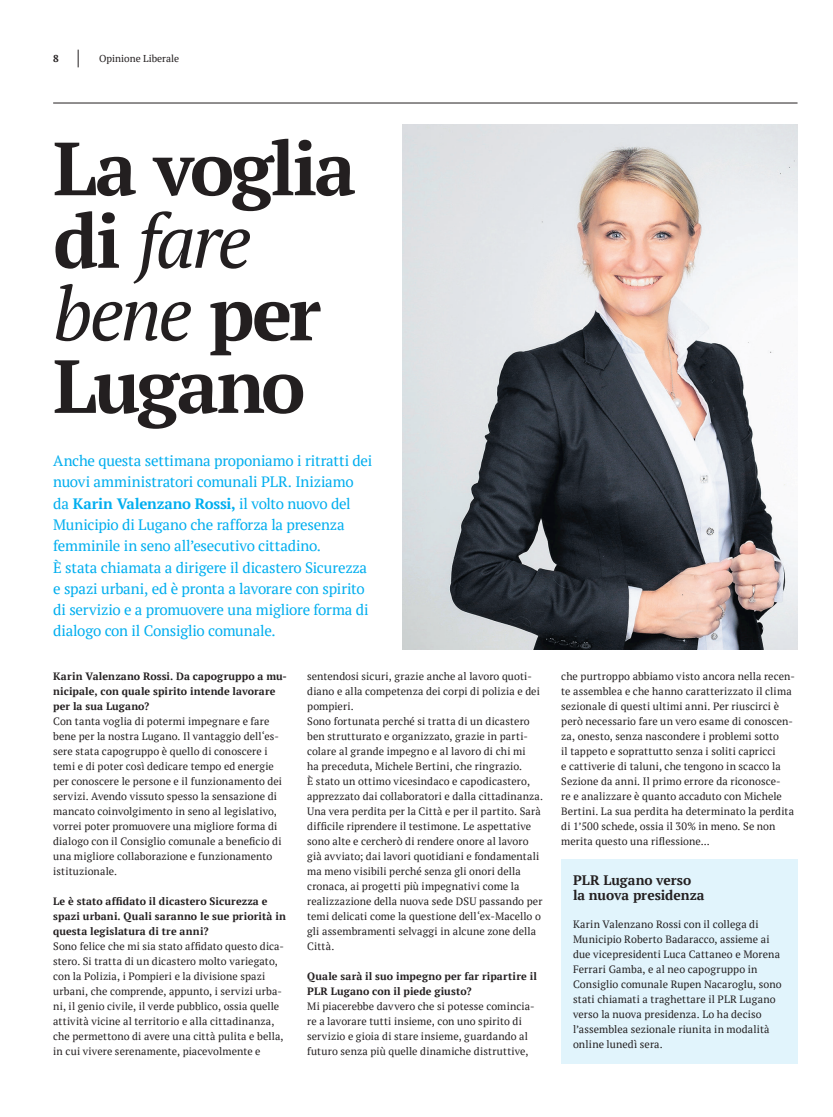
<style>
.page{position:relative;width:833px;height:1117px;background:#fff}
.page>*{position:absolute;margin:0;border:0;box-sizing:border-box;transform-origin:0 0}
.Titolo_-_30_32{font:700 75px "PT Serif";letter-spacing:-.045em;color:#231f20}
.Titolo_-_30_32-2{font:italic 75px/72.5px "PT Serif";letter-spacing:-.045em;color:#231f20}
.Introduzione_-_12_17{font:15px/21.2px "PT Serif";letter-spacing:-.015em;color:#00aeef}
.Testo_-_8_12{font:700 13.75px/15px "PT Serif";letter-spacing:-.005em;color:#231f20}
.Testo_-_8_12-2{font:10.62px/15px "PT Serif";letter-spacing:.01em;color:#231f20}
.Testo_-_8_12-3{font:700 10.62px/15px "PT Serif";letter-spacing:.01em;color:#231f20}
.t1{font:10px "PT Serif";color:#231f20}
.t2{font:700 10px "PT Serif";color:#231f20}
.s1{font-weight:700;font-style:normal}
.s2{font-weight:700}
</style>
<div class="page">
<svg style="left:78px;top:50px;width:1px;height:17px"></svg>
<hr style="left:53px;top:103px;width:744px;height:1px;background:#231f20">
<img style="left:402px;top:124px;width:395px;height:525px">
<div style="left:561px;top:859px;width:236px;height:204px;background:#e1f4fc"></div>
<p class="t2" style="left:53px;top:52px;width:7px">8</p>
<p class="t1" style="left:99px;top:52px;width:81px">Opinione Liberale</p>
<p class="Titolo_-_30_32" style="left:53px;top:118px;width:304px">La voglia</p>
<p class="Titolo_-_30_32-2" style="left:53px;top:204px;width:269px"><span class="s1">di</span> fare bene <span class="s1">per</span></p>
<p class="Titolo_-_30_32" style="left:53px;top:336px;width:254px">Lugano</p>
<p class="Introduzione_-_12_17" style="left:53px;top:450px;width:320px">Anche questa settimana proponiamo i ritratti dei nuovi amministratori comunali PLR. Iniziamo da <span class="s2">Karin Valenzano Rossi,</span> il volto nuovo del Municipio di Lugano che rafforza la presenza femminile in seno all’esecutivo cittadino.<br>È stata chiamata a dirigere il dicastero Sicurezza e spazi urbani, ed è pronta a lavorare con spirito di servizio e a promuovere una migliore forma di dialogo con il Consiglio comunale.</p>
<p class="Testo_-_8_12-3" style="left:53px;top:668px;width:235px">Karin Valenzano Rossi. Da capogruppo a mu&shy;nicipale, con quale spirito intende lavorare per la sua Lugano?</p>
<p class="Testo_-_8_12-2" style="left:53px;top:713px;width:230px">Con tanta voglia di potermi impegnare e fare bene per la nostra Lugano. Il vantaggio dell‘es&shy;sere stata capogruppo è quello di conoscere i temi e di poter così dedicare tempo ed energie per conoscere le persone e il funzionamento dei servizi. Avendo vissuto spesso la sensazione di mancato coinvolgimento in seno al legislativo, vorrei poter promuovere una migliore forma di dialogo con il Consiglio comunale a beneficio di una migliore collaborazione e funzionamento istituzionale.</p>
<p class="Testo_-_8_12-3" style="left:53px;top:893px;width:234px">Le è stato affidato il dicastero Sicurezza e spazi urbani. Quali saranno le sue priorità in questa legislatura di tre anni?</p>
<p class="Testo_-_8_12-2" style="left:53px;top:938px;width:232px">Sono felice che mi sia stato affidato questo dica&shy;stero. Si tratta di un dicastero molto variegato, con la Polizia, i Pompieri e la divisione spazi urbani, che comprende, appunto, i servizi urba&shy;ni, il genio civile, il verde pubblico, ossia quelle attività vicine al territorio e alla cittadinanza, che permettono di avere una città pulita e bella, in cui vivere serenamente, piacevolmente e</p>
<p class="Testo_-_8_12-2" style="left:307px;top:668px;width:234px">sentendosi sicuri, grazie anche al lavoro quoti&shy;diano e alla competenza dei corpi di polizia e dei pompieri.</p>
<p class="Testo_-_8_12-2" style="left:307px;top:713px;width:237px">Sono fortunata perché si tratta di un dicastero ben strutturato e organizzato, grazie in parti&shy;colare al grande impegno e al lavoro di chi mi<br>ha preceduta, Michele Bertini, che ringrazio.<br>È stato un ottimo vicesindaco e capodicastero, apprezzato dai collaboratori e dalla cittadinanza.<br>Una vera perdita per la Città e per il partito. Sarà difficile riprendere il testimone. Le aspettative sono alte e cercherò di rendere onore al lavoro già avviato; dai lavori quotidiani e fondamentali ma meno visibili perché senza gli onori della cronaca, ai progetti più impegnativi come la realizzazione della nuova sede DSU passando per temi delicati come la questione dell‘ex-Macello o gli assembramenti selvaggi in alcune zone della Città.</p>
<p class="Testo_-_8_12-3" style="left:307px;top:968px;width:231px">Quale sarà il suo impegno per far ripartire il<br>PLR Lugano con il piede giusto?</p>
<p class="Testo_-_8_12-2" style="left:307px;top:998px;width:229px">Mi piacerebbe davvero che si potesse comincia&shy;re a lavorare tutti insieme, con uno spirito di servizio e gioia di stare insieme, guardando al futuro senza più quelle dinamiche distruttive,</p>
<p class="Testo_-_8_12-2" style="left:561px;top:668px;width:235px">che purtroppo abbiamo visto ancora nella recen&shy;te assemblea e che hanno caratterizzato il clima sezionale di questi ultimi anni. Per riuscirci è però necessario fare un vero esame di conoscen&shy;za, onesto, senza nascondere i problemi sotto<br>il tappeto e soprattutto senza i soliti capricci<br>e cattiverie di taluni, che tengono in scacco la Sezione da anni. Il primo errore da riconosce-<br>re e analizzare è quanto accaduto con Michele Bertini. La sua perdita ha determinato la perdita di 1’500 schede, ossia il 30% in meno. Se non merita questo una riflessione...</p>
<p class="Testo_-_8_12" style="left:573px;top:872px;width:133px">PLR Lugano verso la nuova presidenza</p>
<p class="Testo_-_8_12-2" style="left:573px;top:916px;width:210px">Karin Valenzano Rossi con il collega di Municipio Roberto Badaracco, assieme ai due vicepresidenti Luca Cattaneo e Morena Ferrari Gamba, e al neo capogruppo in Consiglio comunale Rupen Nacaroglu, sono stati chiamati a traghettare il PLR Lugano verso la nuova presidenza. Lo ha deciso l’assemblea sezionale riunita in modalità online lunedì sera.</p>
</div>
